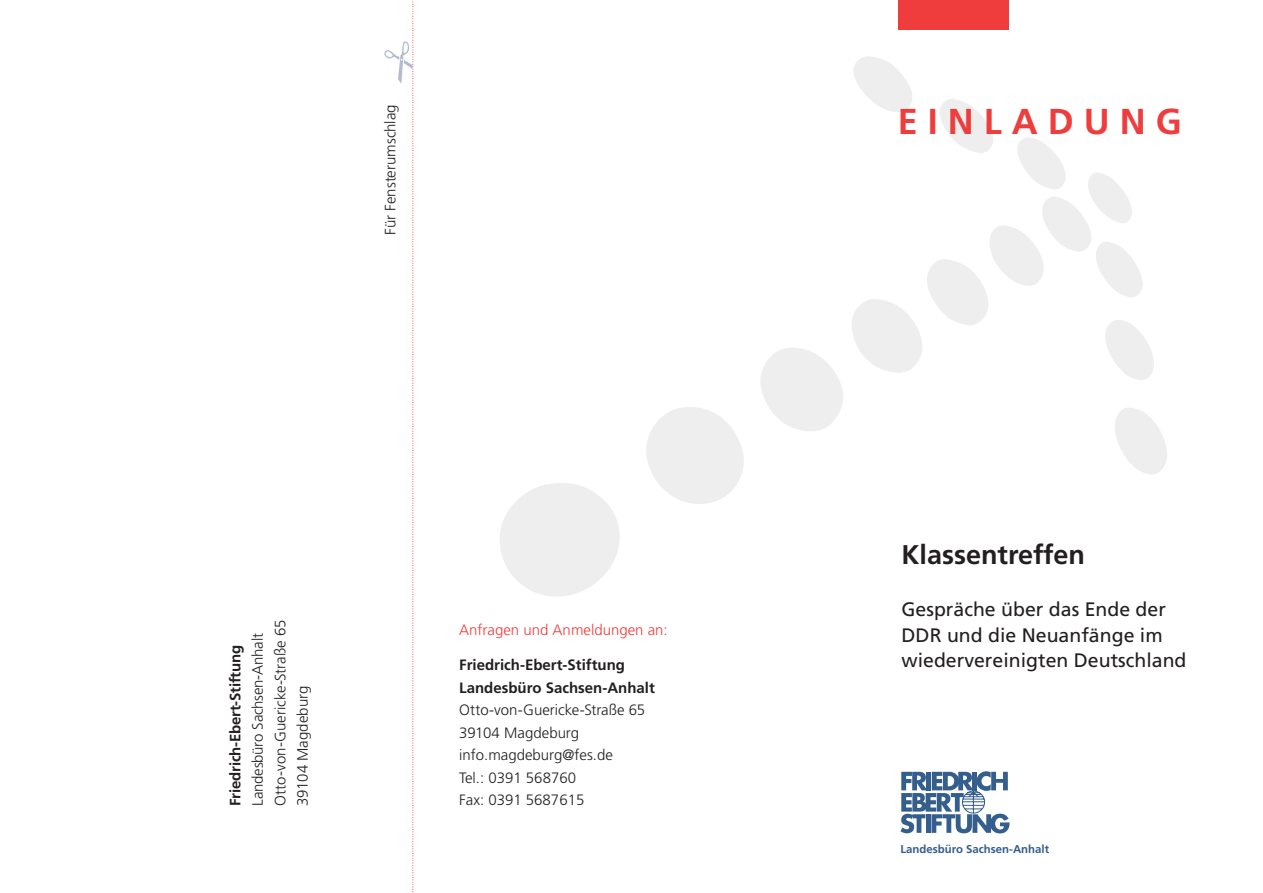
<style>
.page{position:relative;width:1263px;height:893px;background:#fff}
.page>*{position:absolute;margin:0;border:0;box-sizing:border-box;transform-origin:0 0}
.t1{font:700 36px "Frutiger";color:#ee3d3c}
.t2{font:700 27px "Frutiger LT Std";color:#231f20}
.t3{font:19.5px/25.5px "Frutiger LT Std";color:#231f20}
.t4{font:300 15px/22.5px "Frutiger";color:#231f20}
.t5{font:700 15px/22.5px "Frutiger";color:#231f20}
.t6{font:300 15px "Frutiger";color:#ee3d3c}
.t7{font:700 11.4px "Frutiger";color:#345e8b}
</style>
<div class="page">
<svg style="left:500px;top:56px;width:667px;height:541px"></svg>
<div style="left:898px;top:0;width:110px;height:30px;background:#ee3d3c"></div>
<svg style="left:384px;top:1px;width:30px;height:892px"></svg>
<svg style="left:900px;top:771px;width:109px;height:62px"></svg>
<p class="t4" style="left:379px;top:235px;width:132px;rotate:-90deg">Für Fensterumschlag</p>
<p class="t4" style="left:246px;top:806px;width:187px;rotate:-90deg">Landesbüro Sachsen-Anhalt<br>Otto-von-Guericke-Straße 65<br>39104 Magdeburg</p>
<p class="t5" style="left:224px;top:806px;width:163px;rotate:-90deg">Friedrich-Ebert-Stiftung</p>
<p class="t6" style="left:459px;top:621px;width:210px">Anfragen und Anmeldungen an:</p>
<p class="t5" style="left:459px;top:654px;width:197px">Friedrich-Ebert-Stiftung<br>Landesbüro Sachsen-Anhalt</p>
<p class="t4" style="left:459px;top:699px;width:187px">Otto-von-Guericke-Straße 65<br>39104 Magdeburg info.magdeburg@fes.de<br>Tel.: 0391 568760<br>Fax: 0391 5687615</p>
<h1 class="t1" style="left:898px;top:101px;width:286px">E I N L A D U N G</h1>
<h2 class="t2" style="left:901px;top:539px;width:185px">Klassentreffen</h2>
<h3 class="t3" style="left:901px;top:597px;width:286px">Gespräche über das Ende der<br>DDR und die Neuanfänge im wiedervereinigten Deutschland</h3>
<p class="t7" style="left:900px;top:842px;width:150px">Landesbüro Sachsen-Anhalt</p>
</div>
